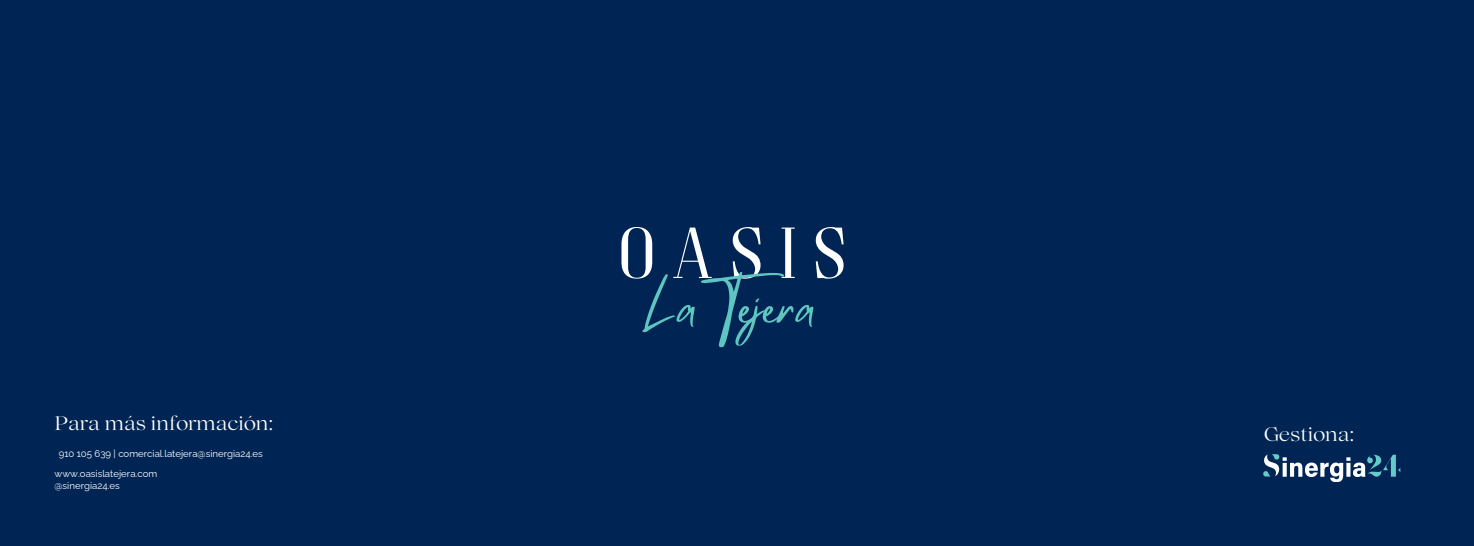
<style>
.page{position:relative;width:1474px;height:546px;background:#fff}
.page>*{position:absolute;margin:0;border:0;box-sizing:border-box;transform-origin:0 0}
.t1{font:73.15px "Goldoni";letter-spacing:.165em;color:#fff}
.t2{font:50.49px "Mistrully";color:#5ec5c1}
.t3{font:19.43px "Lovelace";color:#fff}
.t4{font:9.62px/12.9px "Raleway";color:#fff}
</style>
<div class="page">
<div style="left:0;top:0;width:1473px;height:545px;background:#002554"></div>
<svg style="left:1263px;top:454px;width:137px;height:28px"></svg>
<h3 class="t3" style="left:55px;top:415px;width:220px">Para más información:</h3>
<p class="t4" style="left:59px;top:446px;width:206px">910 105 639 | comercial.latejera@sinergia24.es</p>
<p class="t4" style="left:55px;top:466px;width:104px">www.oasislatejera.com @sinergia24.es</p>
<h1 class="t1" style="left:621px;top:212px;width:232px">OASIS</h1>
<h2 class="t2" style="left:644px;top:266px;width:173px">La Tejera</h2>
<h3 class="t3" style="left:1264px;top:426px;width:92px">Gestiona:</h3>
</div>
